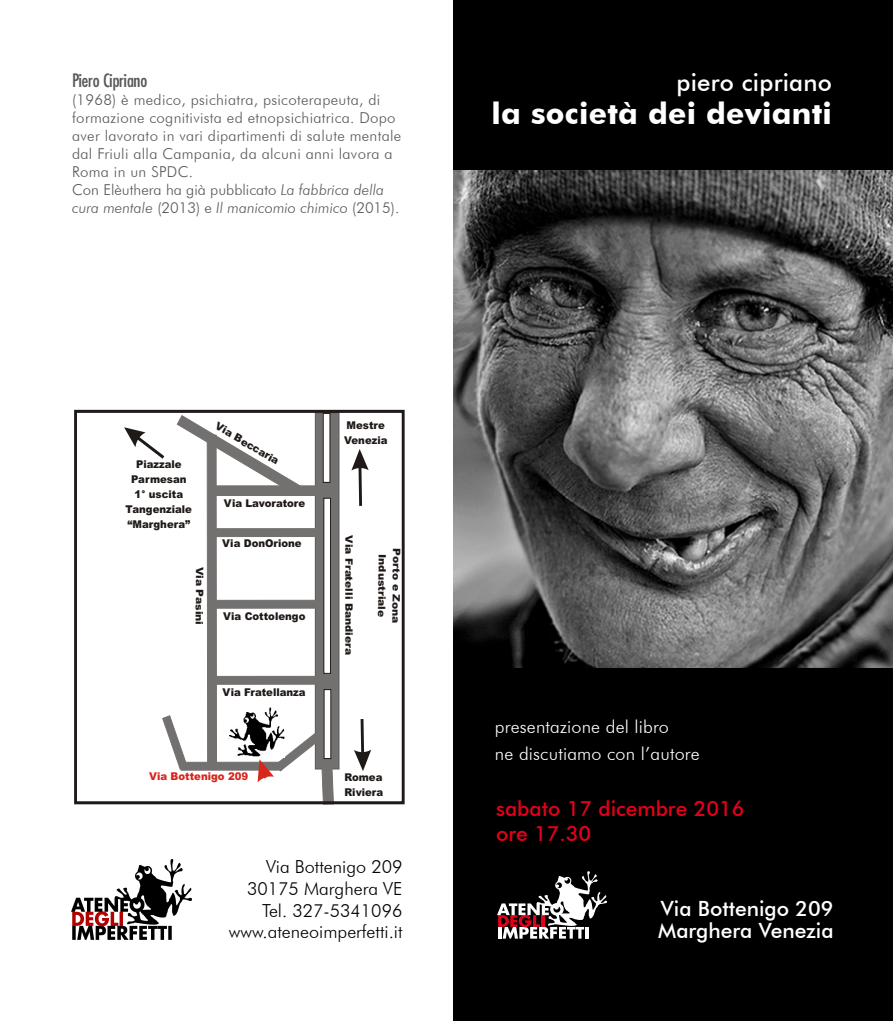
<style>
.page{position:relative;width:893px;height:1021px;background:#fff}
.page>*{position:absolute;margin:0;border:0;box-sizing:border-box;transform-origin:0 0}
.t1{font:700 30px "Futura BT";letter-spacing:.01em;color:#fff}
.t2{font:500 24px "Futura BT";letter-spacing:.01em;color:#fff}
.t3{font:500 21px/21.6px "Futura BT";color:#fff}
.t4{font:500 21px/25.2px "Futura BT";color:#e2001a}
.t5{font:300 18px/21.6px "Futura BT";color:#000;text-align:right}
.t6{font:300 18px/27px "Futura BT";letter-spacing:.01em;color:#fff}
.t7{font:condensed 18px "Futura";letter-spacing:-.01em;color:#58585a}
.t8{font:300 15px/18px "Futura BT";letter-spacing:.02em;color:#58585a}
.t9{font:900 10.65px/15.1px "Arial";color:#1f1a17;scale:.95 1}
.t10{font:900 10.65px "Arial";color:#d9261c;scale:.95 1}
.t11{font:900 10.5px "Arial";color:#1f1a17}
.t12{font:900 10.05px/14.4px "Arial";color:#1f1a17;scale:1.06 1}
.s1{font-style:italic}
</style>
<div class="page">
<div style="left:453px;top:0;width:440px;height:1020px;background:#000"></div>
<img style="left:72px;top:859px;width:119px;height:80px">
<div style="left:315px;top:413px;width:24px;height:356px;background:#737070"></div>
<div style="left:315px;top:412px;width:24px;height:357px;border:1px solid #615c5c"></div>
<svg style="left:162px;top:715px;width:26px;height:54px"></svg>
<div style="left:181px;top:762px;width:100px;height:8px;background:#737070"></div>
<div style="left:216px;top:676px;width:100px;height:8px;background:#737070"></div>
<div style="left:217px;top:600px;width:100px;height:8px;background:#737070"></div>
<div style="left:216px;top:528px;width:100px;height:8px;background:#737070"></div>
<div style="left:216px;top:528px;width:100px;height:8px;border:1px solid #737070"></div>
<div style="left:324px;top:689px;width:7px;height:69px;background:#fff"></div>
<div style="left:324px;top:498px;width:6px;height:175px;background:#fff"></div>
<div style="left:324px;top:498px;width:7px;height:175px;border:1px solid #1f1a17"></div>
<div style="left:323px;top:413px;width:7px;height:69px;background:#fff"></div>
<div style="left:323px;top:413px;width:7px;height:69px;border:1px solid #1f1a17"></div>
<div style="left:209px;top:486px;width:109px;height:9px;background:#737070"></div>
<div style="left:209px;top:485px;width:109px;height:10px;border:1px solid #737070"></div>
<div style="left:207px;top:435px;width:10px;height:334px;background:#737070"></div>
<div style="left:207px;top:435px;width:10px;height:334px;border:1px solid #737070"></div>
<svg style="left:354px;top:719px;width:17px;height:52px"></svg>
<svg style="left:351px;top:449px;width:18px;height:57px"></svg>
<svg style="left:124px;top:427px;width:40px;height:31px"></svg>
<svg style="left:258px;top:731px;width:76px;height:69px"></svg>
<div style="left:74px;top:410px;width:331px;height:394px;border:3px solid #1f1a17"></div>
<img style="left:229px;top:707px;width:55px;height:51px">
<img style="left:453px;top:171px;width:440px;height:497px">
<svg style="left:497px;top:871px;width:110px;height:67px"></svg>
<svg style="left:177px;top:415px;width:125px;height:80px"></svg>
<p class="t7" style="left:72px;top:69px;width:77px">Piero Cipriano</p>
<p class="t8" style="left:72px;top:91px;width:331px">(1968) è medico, psichiatra, psicoterapeuta, di formazione cognitivista ed etnopsichiatrica. Dopo aver lavorato in vari dipartimenti di salute mentale dal Friuli alla Campania, da alcuni anni lavora a Roma in un SPDC.<br>Con Elèuthera ha già pubblicato <span class="s1">La fabbrica della cura mentale</span> (2013) e <span class="s1">Il manicomio chimico</span> (2015).</p>
<p class="t9" style="left:126px;top:457px;width:71px;text-align:center">Piazzale<br>Parmesan<br>1° uscita<br>Tangenziale “Marghera”</p>
<p class="t12" style="left:206px;top:566px;width:56px;rotate:91deg">Via Pasi i</p>
<p class="t11" style="left:220px;top:419px;width:74px;rotate:31deg">Via Be c ria</p>
<p class="t9" style="left:224px;top:497px;width:87px">Via Lavoratore</p>
<p class="t9" style="left:222px;top:536px;width:85px">Via DonOrione</p>
<p class="t9" style="left:223px;top:609px;width:88px">Via Cottolengo</p>
<p class="t9" style="left:223px;top:686px;width:89px">Via Fratellanza</p>
<p class="t10" style="left:149px;top:768px;width:106px">Via Bottenigo 209</p>
<p class="t9" style="left:344px;top:419px;width:47px">Mestre<br>Venezia</p>
<p class="t12" style="left:355px;top:535px;width:62px;rotate:90deg">Via Frate li</p>
<p class="t12" style="left:355px;top:625px;width:30px;rotate:90deg">dea</p>
<p class="t12" style="left:355px;top:588px;width:58px;rotate:90deg">l Banir</p>
<p class="t12" style="left:403px;top:554px;width:67px;text-indent:-6px;rotate:91deg">Port e Zona<br>Indus ri</p>
<p class="t12" style="left:388px;top:586px;width:31px;rotate:91deg">t ale</p>
<p class="t9" style="left:344px;top:771px;width:43px">Romea<br>Riviera</p>
<p class="t5" style="left:229px;top:856px;width:175px">Via Bottenigo 209<br>30175 Marghera VE<br>Tel. 327-5341096 www.ateneoimperfetti.it</p>
<h2 class="t2" style="left:677px;top:67px;width:157px">piero cipriano</h2>
<h1 class="t1" style="left:492px;top:95px;width:342px">la società dei devianti</h1>
<p class="t6" style="left:495px;top:713px;width:206px">presentazione del libro<br>ne discutiamo con l’autore</p>
<h3 class="t4" style="left:496px;top:796px;width:250px">sabato 17 dicembre 2016 ore 17.30</h3>
<h3 class="t3" style="left:658px;top:897px;width:177px">Via Bottenigo 209<br>Marghera Venezia</h3>
</div>
